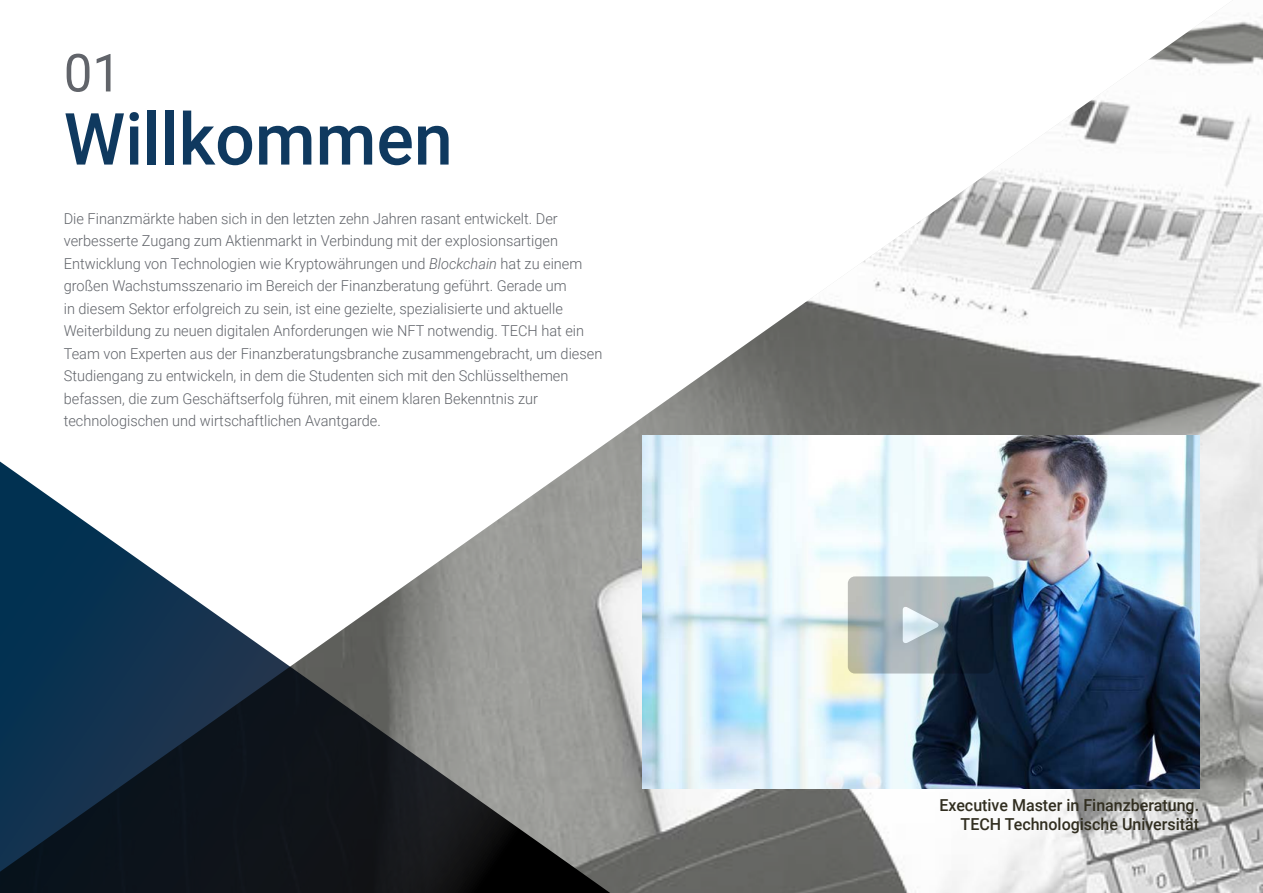
<style>
.page{position:relative;width:1263px;height:893px;background:#fff}
.page>*{position:absolute;margin:0;border:0;box-sizing:border-box;transform-origin:0 0}
.t1{font:500 72px "Roboto";color:#0f395f}
.t2{font:52.5px "Roboto";color:#61646a}
.t3{font:500 16.5px/19.5px "Roboto";color:#312e20;text-align:right}
.t4{font:300 15px/22.5px "Roboto";color:#61646a}
.s1{font-style:italic}
</style>
<div class="page">
<img style="left:602px;top:14px;width:661px;height:879px">
<img style="left:642px;top:436px;width:557px;height:353px">
<svg style="left:848px;top:576px;width:145px;height:97px;background:#869298"></svg>
<svg style="left:0;top:446px;width:640px;height:447px"></svg>
<h2 class="t2" style="left:64px;top:36px;width:59px">01</h2>
<h1 class="t1" style="left:64px;top:89px;width:390px">Willkommen</h1>
<p class="t4" style="left:64px;top:207px;width:540px">Die Finanzmärkte haben sich in den letzten zehn Jahren rasant entwickelt. Der verbesserte Zugang zum Aktienmarkt in Verbindung mit der explosionsartigen Entwicklung von Technologien wie Kryptowährungen und <span class="s1">Blockchain</span> hat zu einem großen Wachstumsszenario im Bereich der Finanzberatung geführt. Gerade um<br>in diesem Sektor erfolgreich zu sein, ist eine gezielte, spezialisierte und aktuelle Weiterbildung zu neuen digitalen Anforderungen wie NFT notwendig. TECH hat ein Team von Experten aus der Finanzberatungsbranche zusammengebracht, um diesen Studiengang zu entwickeln, in dem die Studenten sich mit den Schlüsselthemen befassen, die zum Geschäftserfolg führen, mit einem klaren Bekenntnis zur technologischen und wirtschaftlichen Avantgarde.</p>
<p class="t3" style="left:939px;top:794px;width:261px">Executive Master in Finanzberatung.<br>TECH Technologische Universität</p>
</div>
